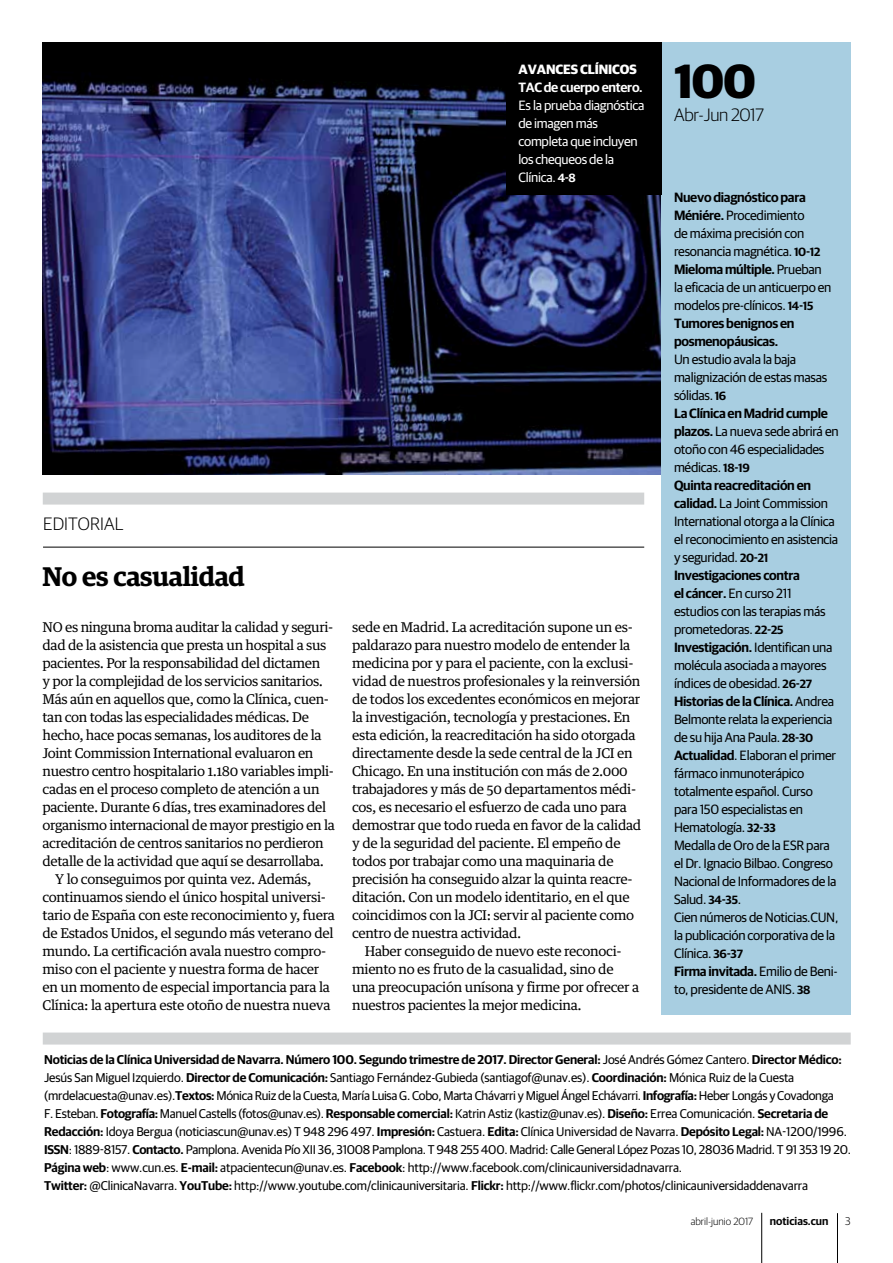
<style>
.page{position:relative;width:893px;height:1263px;background:#fff}
.page>*{position:absolute;margin:0;border:0;box-sizing:border-box;transform-origin:0 0}
.t1{font:700 48px "Guardian Sans";color:#000}
.t2{font:600 27px "Guardian Egyp";letter-spacing:-.01em;color:#000}
.t3{font:300 18px "Guardian Sans";letter-spacing:-.025em;color:#000}
.t4{font:300 18px "Guardian Sans";letter-spacing:.005em;color:#000}
.t5{font:13.5px/18px "Guardian Text Egyp";letter-spacing:-.025em;color:#000}
.t6{font:13.5px/18px "Guardian Sans";letter-spacing:-.02em;color:#000}
.t7{font:13.5px/18px "Guardian Sans";letter-spacing:-.02em;color:#fff}
.t8{font:600 13.5px "Guardian Sans";letter-spacing:-.02em;color:#fff}
.t9{font:700 13.5px "Guardian Sans";letter-spacing:-.005em;color:#fff}
.t10{font:12.75px/18px "Guardian Sans";letter-spacing:-.01em;color:#000}
.t11{font:600 11.25px "Guardian Sans";color:#000}
.t12{font:300 11.25px "Guardian Sans";color:#000}
.t13{font:300 10.5px "Guardian Sans";color:#000}
.s1{font-weight:600;font-size:12px}
.s2{font-weight:600}
</style>
<div class="page">
<img style="left:43px;top:43px;width:618px;height:432px">
<hr style="left:837px;top:1213px;width:1px;height:50px;background:#000">
<hr style="left:761px;top:1213px;width:1px;height:50px;background:#000">
<div style="left:43px;top:493px;width:601px;height:12px;background:#d1d3d4"></div>
<hr style="left:43px;top:547px;width:601px;height:1px;background:#000">
<div style="left:43px;top:1032px;width:808px;height:12px;background:#d1d3d4"></div>
<div style="left:661px;top:43px;width:189px;height:972px;background:#a8cee1"></div>
<div style="left:506px;top:43px;width:156px;height:152px;background:#000"></div>
<p class="t9" style="left:519px;top:59px;width:120px">AVANCES CLÍNICOS</p>
<p class="t8" style="left:518px;top:77px;width:126px">TAC de cuerpo entero.</p>
<p class="t7" style="left:518px;top:95px;width:128px">Es la prueba diagnóstica de imagen más completa que incluyen los chequeos de la<br>Clínica. <span class="s1">4-8</span></p>
<h3 class="t4" style="left:43px;top:511px;width:82px">EDITORIAL</h3>
<h2 class="t2" style="left:43px;top:556px;width:204px">No es casualidad</h2>
<p class="t5" style="left:43px;top:617px;width:292px">No es ninguna broma auditar la calidad y seguri-</p>
<p class="t5" style="left:43px;top:635px;width:286px">dad de la asistencia que presta un hospital a sus</p>
<p class="t5" style="left:43px;top:653px;width:279px">pacientes. Por la responsabilidad del dictamen</p>
<p class="t5" style="left:43px;top:671px;width:282px">y por la complejidad de los servicios sanitarios.</p>
<p class="t5" style="left:43px;top:689px;width:288px">Más aún en aquellos que, como la Clínica, cuen-</p>
<p class="t5" style="left:43px;top:707px;width:268px">tan con todas las especialidades médicas. De</p>
<p class="t5" style="left:43px;top:725px;width:281px">hecho, hace pocas semanas, los auditores de la</p>
<p class="t5" style="left:43px;top:743px;width:272px">Joint Commission International evaluaron en</p>
<p class="t5" style="left:43px;top:761px;width:293px">nuestro centro hospitalario 1.180 variables impli-</p>
<p class="t5" style="left:43px;top:779px;width:279px">cadas en el proceso completo de atención a un</p>
<p class="t5" style="left:43px;top:797px;width:285px">paciente. Durante 6 días, tres examinadores del</p>
<p class="t5" style="left:43px;top:815px;width:294px">organismo internacional de mayor prestigio en la</p>
<p class="t5" style="left:43px;top:833px;width:283px">acreditación de centros sanitarios no perdieron</p>
<p class="t5" style="left:43px;top:851px;width:283px">detalle de la actividad que aquí se desarrollaba.</p>
<p class="t5" style="left:55px;top:869px;width:258px">Y lo conseguimos por quinta vez. Además,</p>
<p class="t5" style="left:43px;top:887px;width:285px">continuamos siendo el único hospital universi-</p>
<p class="t5" style="left:43px;top:905px;width:294px">tario de España con este reconocimiento y, fuera</p>
<p class="t5" style="left:43px;top:923px;width:293px">de Estados Unidos, el segundo más veterano del</p>
<p class="t5" style="left:43px;top:941px;width:285px">mundo. La certificación avala nuestro compro-</p>
<p class="t5" style="left:43px;top:959px;width:278px">miso con el paciente y nuestra forma de hacer</p>
<p class="t5" style="left:43px;top:977px;width:289px">en un momento de especial importancia para la</p>
<p class="t5" style="left:43px;top:995px;width:290px">Clínica: la apertura este otoño de nuestra nueva</p>
<p class="t5" style="left:352px;top:617px;width:291px">sede en Madrid. La acreditación supone un es&shy;paldarazo para nuestro modelo de entender la medicina por y para el paciente, con la exclusi&shy;vidad de nuestros profesionales y la reinversión de todos los excedentes económicos en mejorar la investigación, tecnología y prestaciones. En esta edición, la reacreditación ha sido otorgada directamente desde la sede central de la JCI en Chicago. En una institución con más de 2.000 trabajadores y más de 50 departamentos médi&shy;cos, es necesario el esfuerzo de cada uno para demostrar que todo rueda en favor de la calidad y de la seguridad del paciente. El empeño de todos por trabajar como una maquinaria de precisión ha conseguido alzar la quinta reacre&shy;ditación. Con un modelo identitario, en el que coincidimos con la JCI: servir al paciente como centro de nuestra actividad.</p>
<p class="t5" style="left:352px;top:941px;width:289px;text-indent:13px">Haber conseguido de nuevo este reconoci&shy;miento no es fruto de la casualidad, sino de una preocupación unísona y firme por ofrecer a nuestros pacientes la mejor medicina.</p>
<h1 class="t1" style="left:674px;top:46px;width:83px">100</h1>
<h3 class="t3" style="left:674px;top:102px;width:91px">Abr-Jun 2017</h3>
<p class="t6" style="left:674px;top:187px;width:159px"><span class="s2">Nuevo diagnóstico para<br>Méniére.</span> Procedimiento<br>de máxima precisión con resonancia magnética. <span class="s1">10-12<br></span><span class="s2">Mieloma múltiple.</span> Prueban la eficacia de un anticuerpo en modelos pre-clínicos. <span class="s1">14-15<br></span><span class="s2">Tumores benignos en posmenopáusicas.</span></p>
<p class="t6" style="left:674px;top:349px;width:166px">Un estudio avala la baja malignización de estas masas sólidas. <span class="s1">16<br></span><span class="s2">La Clínica en Madrid cumple plazos.</span> La nueva sede abrirá en otoño con 46 especialidades médicas. <span class="s1">18-19<br></span><span class="s2">Quinta reacreditación en calidad.</span> La Joint Commission<br>International otorga a la Clínica el reconocimiento en asistencia y seguridad. <span class="s1">20-21<br></span><span class="s2">Investigaciones contra<br>el cáncer.</span> En curso 211 estudios con las terapias más prometedoras. <span class="s1">22-25<br></span><span class="s2">Investigación.</span> Identifican una molécula asociada a mayores índices de obesidad. <span class="s1">26-27<br></span><span class="s2">Historias de la Clínica.</span> Andrea<br>Belmonte relata la experiencia de su hija Ana Paula. <span class="s1">28-30<br></span><span class="s2">Actualidad</span>. Elaboran el primer fármaco inmunoterápico totalmente español. Curso para 150 especialistas en<br>Hematología. <span class="s1">32-33<br></span>Medalla de Oro de la ESR para el Dr. Ignacio Bilbao. Congreso<br>Nacional de Informadores de la<br>Salud. <span class="s1">34-35</span>.<br>Cien números de Noticias.CUN, la publicación corporativa de la<br>Clínica. <span class="s1">36-37<br></span><span class="s2">Firma invitada.</span> Emilio de Beni&shy;to, presidente de ANIS. <span class="s1">38</span></p>
<p class="t10" style="left:44px;top:1049px;width:808px"><span class="s2">Noticias de la Clínica Universidad de Navarra. Número 100. Segundo trimestre de 2017. Director General:</span> José Andrés Gómez Cantero. <span class="s2">Director Médico:<br></span>Jesús San Miguel Izquierdo. <span class="s2">Director de Comunicación:</span> Santiago Fernández-Gubieda (santiagof@unav.es). <span class="s2">Coordinación:</span> Mónica Ruiz de la Cuesta (mrdelacuesta@unav.es).<span class="s2">Textos:</span> Mónica Ruiz de la Cuesta, María Luisa G. Cobo, Marta Chávarri y Miguel Ángel Echávarri. <span class="s2">Infografía:</span> Heber Longás y Covadonga<br>F. Esteban. <span class="s2">Fotografía:</span> Manuel Castells (fotos@unav.es). <span class="s2">Responsable comercial:</span> Katrin Astiz (kastiz@unav.es). <span class="s2">Diseño:</span> Errea Comunicación. <span class="s2">Secretaria de Redacción:</span> Idoya Bergua (noticiascun@unav.es) T 948 296 497. <span class="s2">Impresión:</span> Castuera. <span class="s2">Edita:</span> Clínica Universidad de Navarra. <span class="s2">Depósito Legal:</span> NA-1200/1996.<br><span class="s2">ISSN</span>: 1889-8157. <span class="s2">Contacto.</span> Pamplona. Avenida Pío XII 36, 31008 Pamplona. T 948 255 400. Madrid: Calle General López Pozas 10, 28036 Madrid. T 91 353 19 20.<br><span class="s2">Página web</span>: www.cun.es. <span class="s2">E-mail:</span> atpacientecun@unav.es. <span class="s2">Facebook</span>: http://www.facebook.com/clinicauniversidadnavarra.<br><span class="s2">Twitter:</span> @ClinicaNavarra. <span class="s2">YouTube:</span> http://www.youtube.com/clinicauniversitaria. <span class="s2">Flickr:</span> http://www.flickr.com/photos/clinicauniversidaddenavarra</p>
<p class="t13" style="left:691px;top:1214px;width:64px">abril-junio 2017</p>
<p class="t11" style="left:770px;top:1212px;width:60px">noticias.cun</p>
<p class="t12" style="left:845px;top:1213px;width:7px">3</p>
</div>
